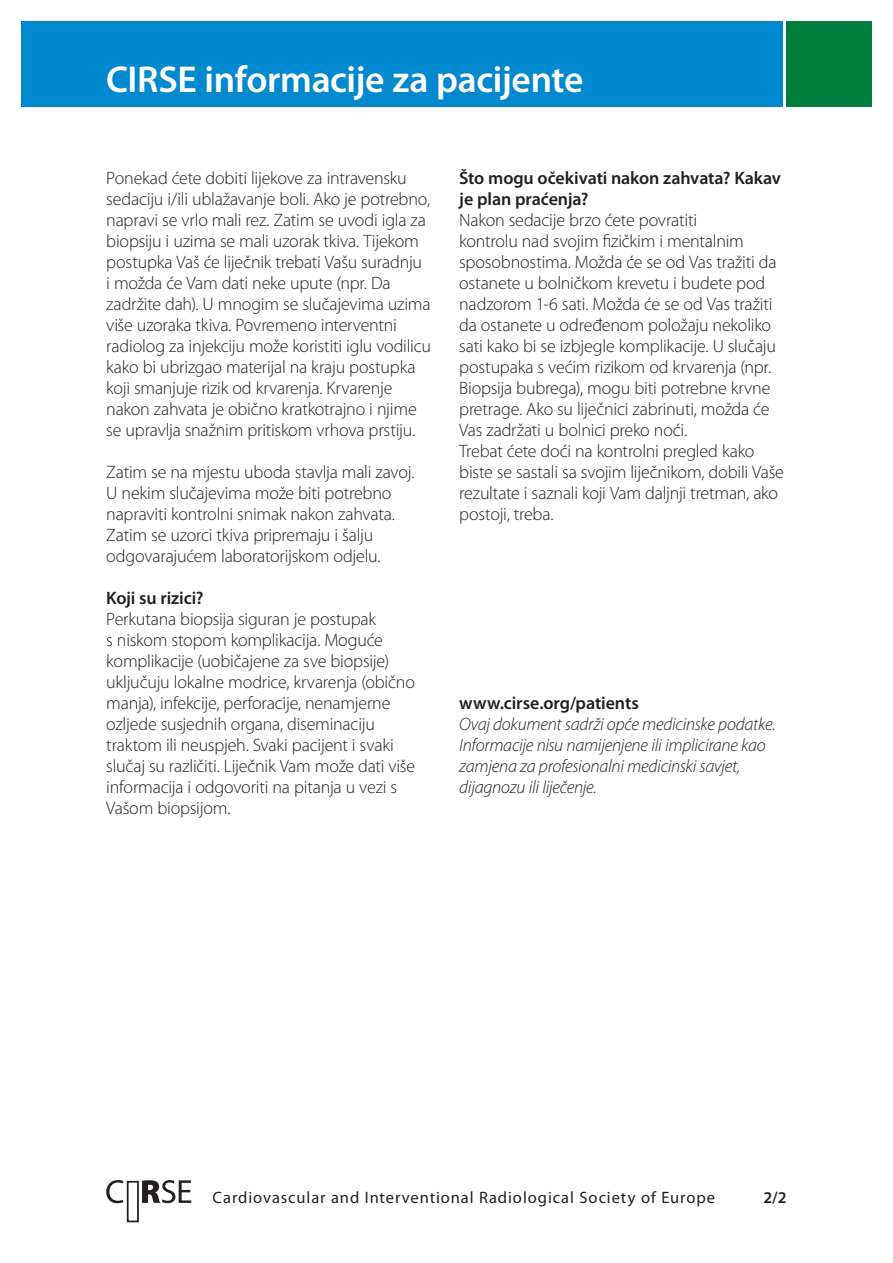
<style>
.page{position:relative;width:893px;height:1263px;background:#fff}
.page>*{position:absolute;margin:0;border:0;box-sizing:border-box;transform-origin:0 0}
.t1{font:600 37.5px "Myriad Pro";letter-spacing:-.01em;color:#fff}
.t2{font:300 18px/21px "Myriad Pro";letter-spacing:-.015em;color:#231f20}
.t3{font:italic 300 18px/21px "Myriad Pro";letter-spacing:-.015em;color:#231f20}
.t4{font:600 18px/21px "Myriad Pro";letter-spacing:-.005em;color:#231f20}
.t5{font:16.5px "Myriad Pro";letter-spacing:.055em;color:#231f20}
.t6{font:600 16.5px "Myriad Pro";color:#231f20}
</style>
<div class="page">
<div style="left:127px;top:1181px;width:12px;height:41px;background:#fff;border:2px solid #231f20"></div>
<svg style="left:106px;top:1180px;width:85px;height:23px"></svg>
<div style="left:21px;top:21px;width:761px;height:85px;background:#0089cf"></div>
<div style="left:787px;top:21px;width:85px;height:85px;background:#007e3d"></div>
<h1 class="t1" style="left:106px;top:59px;width:479px">CIRSE informacije za pacijente</h1>
<p class="t2" style="left:106px;top:167px;width:326px">Ponekad ćete dobiti lijekove za intravensku sedaciju i/ili ublažavanje boli. Ako je potrebno, napravi se vrlo mali rez. Zatim se uvodi igla za biopsiju i uzima se mali uzorak tkiva. Tijekom postupka Vaš će liječnik trebati Vašu suradnju<br>i možda će Vam dati neke upute (npr. Da zadržite dah). U mnogim se slučajevima uzima više uzoraka tkiva. Povremeno interventni radiolog za injekciju može koristiti iglu vodilicu kako bi ubrizgao materijal na kraju postupka koji smanjuje rizik od krvarenja. Krvarenje nakon zahvata je obično kratkotrajno i njime se upravlja snažnim pritiskom vrhova prstiju.</p>
<p class="t2" style="left:106px;top:461px;width:310px">Zatim se na mjestu uboda stavlja mali zavoj.<br>U nekim slučajevima može biti potrebno napraviti kontrolni snimak nakon zahvata.<br>Zatim se uzorci tkiva pripremaju i šalju odgovarajućem laboratorijskom odjelu.</p>
<p class="t4" style="left:106px;top:587px;width:99px">Koji su rizici?</p>
<p class="t2" style="left:106px;top:608px;width:310px">Perkutana biopsija siguran je postupak<br>s niskom stopom komplikacija. Moguće komplikacije (uobičajene za sve biopsije) uključuju lokalne modrice, krvarenja (obično manja), infekcije, perforacije, nenamjerne ozljede susjednih organa, diseminaciju traktom ili neuspjeh. Svaki pacijent i svaki slučaj su različiti. Liječnik Vam može dati više informacija i odgovoriti na pitanja u vezi s Vašom biopsijom.</p>
<p class="t4" style="left:459px;top:167px;width:323px">Što mogu očekivati nakon zahvata? Kakav je plan praćenja?</p>
<p class="t2" style="left:459px;top:210px;width:326px">Nakon sedacije brzo ćete povratiti<br>kontrolu nad svojim fizičkim i mentalnim sposobnostima. Možda će se od Vas tražiti da ostanete u bolničkom krevetu i budete pod nadzorom 1-6 sati. Možda će se od Vas tražiti da ostanete u određenom položaju nekoliko sati kako bi se izbjegle komplikacije. U slučaju postupaka s većim rizikom od krvarenja (npr.<br>Biopsija bubrega), mogu biti potrebne krvne pretrage. Ako su liječnici zabrinuti, možda će Vas zadržati u bolnici preko noći.<br>Trebat ćete doći na kontrolni pregled kako biste se sastali sa svojim liječnikom, dobili Vaše rezultate i saznali koji Vam daljnji tretman, ako postoji, treba.</p>
<p class="t4" style="left:459px;top:693px;width:181px">www.cirse.org/patients</p>
<p class="t3" style="left:459px;top:714px;width:318px">Ovaj dokument sadrži opće medicinske podatke.<br>Informacije nisu namijenjene ili implicirane kao zamjena za profesionalni medicinski savjet, dijagnozu ili liječenje.</p>
<p class="t5" style="left:213px;top:1188px;width:504px">Cardiovascular and Interventional Radiological Society of Europe</p>
<p class="t6" style="left:763px;top:1188px;width:25px">2/2</p>
</div>
